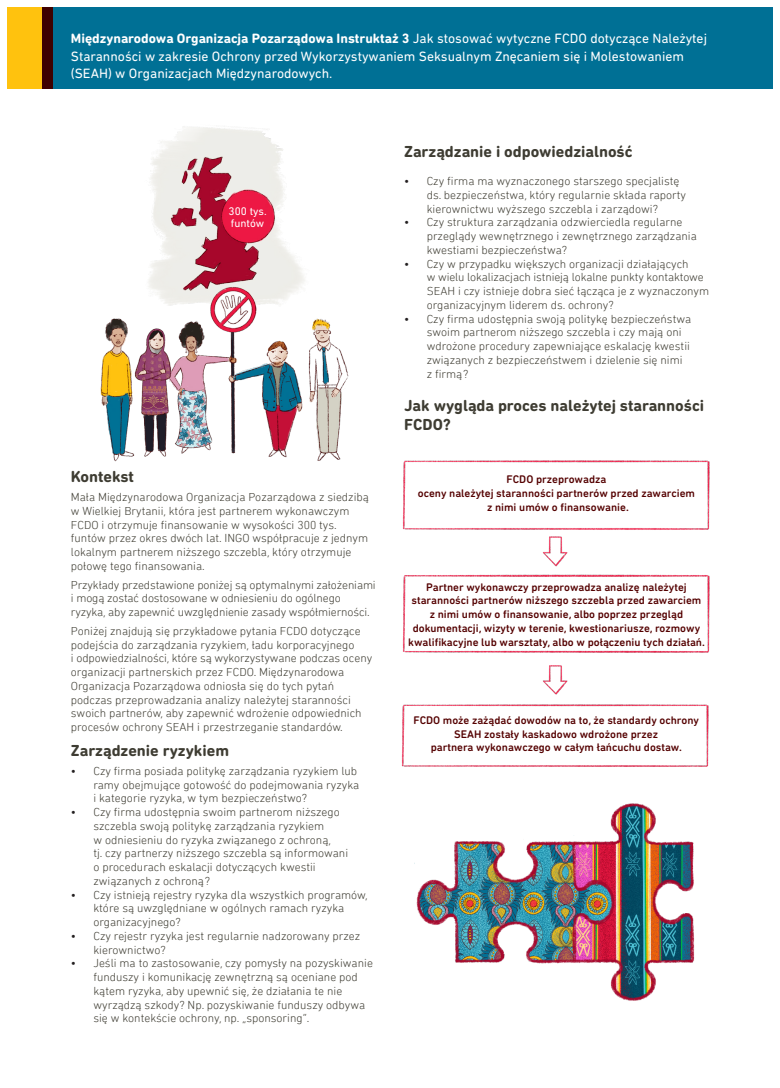
<style>
.page{position:relative;width:780px;height:1088px;background:#fff}
.page>*{position:absolute;margin:0;border:0;box-sizing:border-box;transform-origin:0 0}
.t1{font:700 16.25px/18.8px "DIN Next Rounded LT Pro";color:#3e3c32}
.t2{font:13.75px/17.5px "DIN Next Rounded LT Pro";color:#fff}
.t3{font:300 11.88px/13.8px "DIN Next Rounded LT Pro";color:#3e3c32}
.t4{font:500 11.25px/13.8px "DIN Next Rounded LT Pro";color:#540000;text-align:center}
.t5{font:11.25px/12.5px "DIN Next Rounded LT Pro";color:#fff}
.s1{font-weight:700}
.s2{font-weight:400;color:#231f20}
</style>
<div class="page">
<img style="left:403px;top:460px;width:307px;height:70px">
<img style="left:532px;top:527px;width:48px;height:36px">
<img style="left:403px;top:563px;width:307px;height:89px">
<img style="left:402px;top:704px;width:307px;height:63px">
<img style="left:543px;top:665px;width:25px;height:30px">
<div style="left:7px;top:7px;width:765px;height:82px;background:#007095"></div>
<div style="left:7px;top:7px;width:36px;height:82px;background:#ffc20e"></div>
<div style="left:43px;top:7px;width:10px;height:82px;background:#3e0000"></div>
<img style="left:100px;top:126px;width:249px;height:336px">
<img style="left:414px;top:803px;width:281px;height:198px">
<p class="t2" style="left:71px;top:30px;width:637px"><span class="s1">Międzynarodowa Organizacja Pozarządowa Instruktaż 3</span> Jak stosować wytyczne FCDO dotyczące Należytej<br>Staranności w zakresie Ochrony przed Wykorzystywaniem Seksualnym Znęcaniem się i Molestowaniem (SEAH) w Organizacjach Międzynarodowych.</p>
<p class="t5" style="left:229px;top:204px;width:40px">300 tys. funtów</p>
<p class="t1" style="left:71px;top:467px;width:65px">Kontekst</p>
<p class="t3" style="left:71px;top:490px;width:299px">Mała Międzynarodowa Organizacja Pozarządowa z siedzibą w Wielkiej Brytanii, która jest partnerem wykonawczym FCDO i otrzymuje finansowanie w wysokości 300 tys. funtów przez okres dwóch lat. INGO współpracuje z jednym lokalnym partnerem niższego szczebla, który otrzymuje połowę tego finansowania.</p>
<p class="t3" style="left:71px;top:577px;width:306px">Przykłady przedstawione poniżej są optymalnymi założeniami i mogą zostać dostosowane w odniesieniu do ogólnego ryzyka, aby zapewnić uwzględnienie zasady współmierności.</p>
<p class="t3" style="left:71px;top:624px;width:303px">Poniżej znajdują się przykładowe pytania FCDO dotyczące podejścia do zarządzania ryzykiem, ładu korporacyjnego<br>i odpowiedzialności, które są wykorzystywane podczas oceny organizacji partnerskich przez FCDO. Międzynarodowa Organizacja Pozarządowa odniosła się do tych pytań podczas przeprowadzania analizy należytej staranności swoich partnerów, aby zapewnić wdrożenie odpowiednich procesów ochrony SEAH i przestrzeganie standardów.</p>
<p class="t1" style="left:71px;top:741px;width:160px">Zarządzenie ryzykiem</p>
<p class="t3" style="left:93px;top:764px;width:267px;text-indent:-22px"><span class="s2">•</span> Czy firma posiada politykę zarządzania ryzykiem lub ramy obejmujące gotowość do podejmowania ryzyka i kategorie ryzyka, w tym bezpieczeństwo?</p>
<p class="t3" style="left:93px;top:805px;width:256px;text-indent:-22px"><span class="s2">•</span> Czy firma udostępnia swoim partnerom niższego szczebla swoją politykę zarządzania ryzykiem<br>w odniesieniu do ryzyka związanego z ochroną,<br>tj. czy partnerzy niższego szczebla są informowani o procedurach eskalacji dotyczących kwestii związanych z ochroną?</p>
<p class="t3" style="left:93px;top:887px;width:276px;text-indent:-22px"><span class="s2">•</span> Czy istnieją rejestry ryzyka dla wszystkich programów, które są uwzględniane w ogólnych ramach ryzyka organizacyjnego?</p>
<p class="t3" style="left:93px;top:929px;width:268px;text-indent:-22px"><span class="s2">•</span> Czy rejestr ryzyka jest regularnie nadzorowany przez kierownictwo?</p>
<p class="t3" style="left:93px;top:956px;width:281px;text-indent:-22px"><span class="s2">•</span> Jeśli ma to zastosowanie, czy pomysły na pozyskiwanie funduszy i komunikację zewnętrzną są oceniane pod kątem ryzyka, aby upewnić się, że działania te nie wyrządzą szkody? Np. pozyskiwanie funduszy odbywa się w kontekście ochrony, np. „sponsoring”.</p>
<p class="t1" style="left:404px;top:143px;width:230px">Zarządzanie i odpowiedzialność</p>
<p class="t3" style="left:426px;top:174px;width:261px;text-indent:-22px"><span class="s2">•</span> Czy firma ma wyznaczonego starszego specjalistę ds. bezpieczeństwa, który regularnie składa raporty kierownictwu wyższego szczebla i zarządowi?</p>
<p class="t3" style="left:426px;top:215px;width:272px;text-indent:-22px"><span class="s2">•</span> Czy struktura zarządzania odzwierciedla regularne przeglądy wewnętrznego i zewnętrznego zarządzania kwestiami bezpieczeństwa?</p>
<p class="t3" style="left:426px;top:256px;width:284px;text-indent:-22px"><span class="s2">•</span> Czy w przypadku większych organizacji działających<br>w wielu lokalizacjach istnieją lokalne punkty kontaktowe SEAH i czy istnieje dobra sieć łącząca je z wyznaczonym organizacyjnym liderem ds. ochrony?</p>
<p class="t3" style="left:426px;top:311px;width:266px;text-indent:-22px"><span class="s2">•</span> Czy firma udostępnia swoją politykę bezpieczeństwa swoim partnerom niższego szczebla i czy mają oni wdrożone procedury zapewniające eskalację kwestii związanych z bezpieczeństwem i dzielenie się nimi<br>z firmą?</p>
<p class="t1" style="left:404px;top:396px;width:301px">Jak wygląda proces należytej staranności<br>FCDO?</p>
<p class="t4" style="left:418px;top:472px;width:279px">FCDO przeprowadza<br>oceny należytej staranności partnerów przed zawarciem z nimi umów o finansowanie.</p>
<p class="t4" style="left:408px;top:580px;width:298px">Partner wykonawczy przeprowadza analizę należytej staranności partnerów niższego szczebla przed zawarciem z nimi umów o finansowanie, albo poprzez przegląd dokumentacji, wizyty w terenie, kwestionariusze, rozmowy kwalifikacyjne lub warsztaty, albo w połączeniu tych działań.</p>
<p class="t4" style="left:413px;top:713px;width:287px">FCDO może zażądać dowodów na to, że standardy ochrony<br>SEAH zostały kaskadowo wdrożone przez<br>partnera wykonawczego w całym łańcuchu dostaw.</p>
</div>
